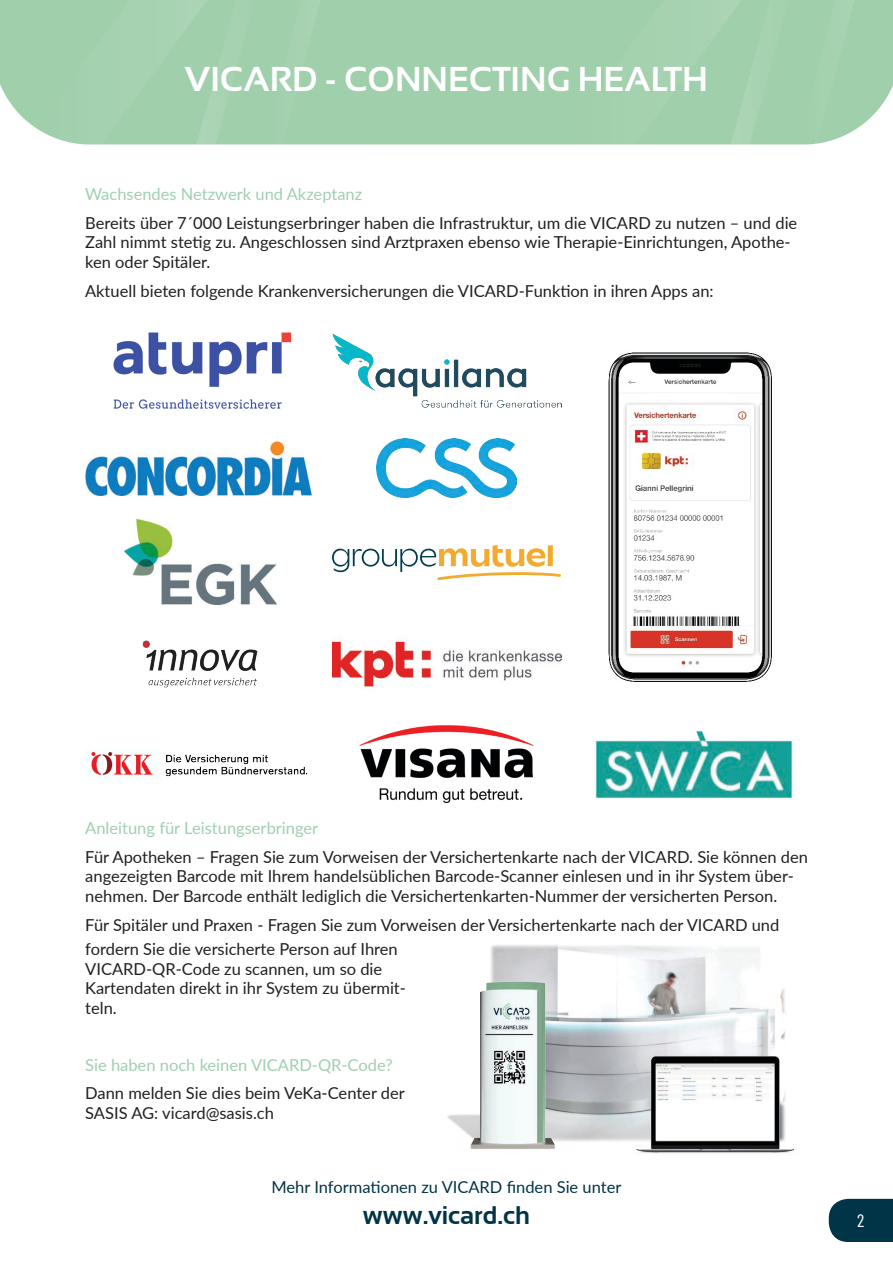
<style>
.page{position:relative;width:893px;height:1263px;background:#fff}
.page>*{position:absolute;margin:0;border:0;box-sizing:border-box;transform-origin:0 0}
.t1{font:700 34.5px "Sansation";color:#fff}
.t2{font:700 25.5px "Sansation";color:#003446}
.t3{font:18px "Barlow Condensed";color:#fff}
.t4{font:16.5px/19.8px "Lato";color:#231f20}
.t5{font:16.5px "Lato";color:#a0cfb1}
.t6{font:16.5px "Lato";color:#003446}
</style>
<div class="page">
<div style="left:829px;top:1199px;width:64px;height:43px;background:#003446"></div>
<img style="left:608px;top:352px;width:164px;height:330px">
<img style="left:490px;top:945px;width:296px;height:196px">
<img style="left:635px;top:1040px;width:159px;height:113px">
<img style="left:447px;top:958px;width:187px;height:191px">
<img style="left:113px;top:332px;width:179px;height:77px">
<img style="left:333px;top:334px;width:229px;height:73px">
<img style="left:376px;top:439px;width:141px;height:59px">
<img style="left:124px;top:520px;width:152px;height:85px">
<svg style="left:332px;top:545px;width:229px;height:35px"></svg>
<img style="left:142px;top:640px;width:116px;height:48px">
<img style="left:91px;top:751px;width:217px;height:26px">
<img style="left:359px;top:725px;width:175px;height:79px">
<img style="left:595px;top:731px;width:198px;height:67px">
<img style="left:333px;top:641px;width:229px;height:46px">
<img style="left:85px;top:441px;width:228px;height:54px">
<div style="left:0;top:0;width:893px;height:144px;background:#a0cfab"></div>
<div style="left:558px;top:0;width:231px;height:144px;background:#a0cfab"></div>
<div style="left:798px;top:0;width:56px;height:144px;background:#a0cfab"></div>
<div style="left:24px;top:0;width:231px;height:144px;background:#a0cfac"></div>
<div style="left:263px;top:0;width:57px;height:144px;background:#a0cfac"></div>
<p class="t1" style="left:185px;top:60px;width:524px">VICARD - CONNECTING HEALTH</p>
<p class="t5" style="left:85px;top:182px;width:279px">Wachsendes Netzwerk und Akzeptanz</p>
<p class="t4" style="left:85px;top:212px;width:714px">Bereits über 7´000 Leistungserbringer haben die Infrastruktur, um die VICARD zu nutzen – und die<br>Zahl nimmt stetig zu. Angeschlossen sind Arztpraxen ebenso wie Therapie-Einrichtungen, Apothe&shy;ken oder Spitäler.</p>
<p class="t4" style="left:85px;top:280px;width:630px">Aktuell bieten folgende Krankenversicherungen die VICARD-Funktion in ihren Apps an:</p>
<p class="t5" style="left:85px;top:816px;width:234px">Anleitung für Leistungserbringer</p>
<p class="t4" style="left:85px;top:846px;width:724px">Für Apotheken – Fragen Sie zum Vorweisen der Versichertenkarte nach der VICARD. Sie können den angezeigten Barcode mit Ihrem handelsüblichen Barcode-Scanner einlesen und in ihr System über&shy;nehmen. Der Barcode enthält lediglich die Versichertenkarten-Nummer der versicherten Person.</p>
<p class="t4" style="left:85px;top:912px;width:696px;line-height:24.2px">Für Spitäler und Praxen - Fragen Sie zum Vorweisen der Versichertenkarte nach der VICARD und fordern Sie die versicherte Person auf Ihren</p>
<p class="t4" style="left:85px;top:958px;width:322px">VICARD-QR-Code zu scannen, um so die<br>Kartendaten direkt in ihr System zu übermit&shy;teln.</p>
<p class="t5" style="left:85px;top:1053px;width:309px">Sie haben noch keinen VICARD-QR-Code?</p>
<p class="t4" style="left:85px;top:1082px;width:321px">Dann melden Sie dies beim VeKa-Center der<br>SASIS AG: vicard@sasis.ch</p>
<p class="t6" style="left:271px;top:1175px;width:351px">Mehr Informationen zu VICARD finden Sie unter</p>
<p class="t2" style="left:363px;top:1200px;width:169px">www.vicard.ch</p>
<p class="t3" style="left:857px;top:1209px;width:9px">2</p>
</div>
